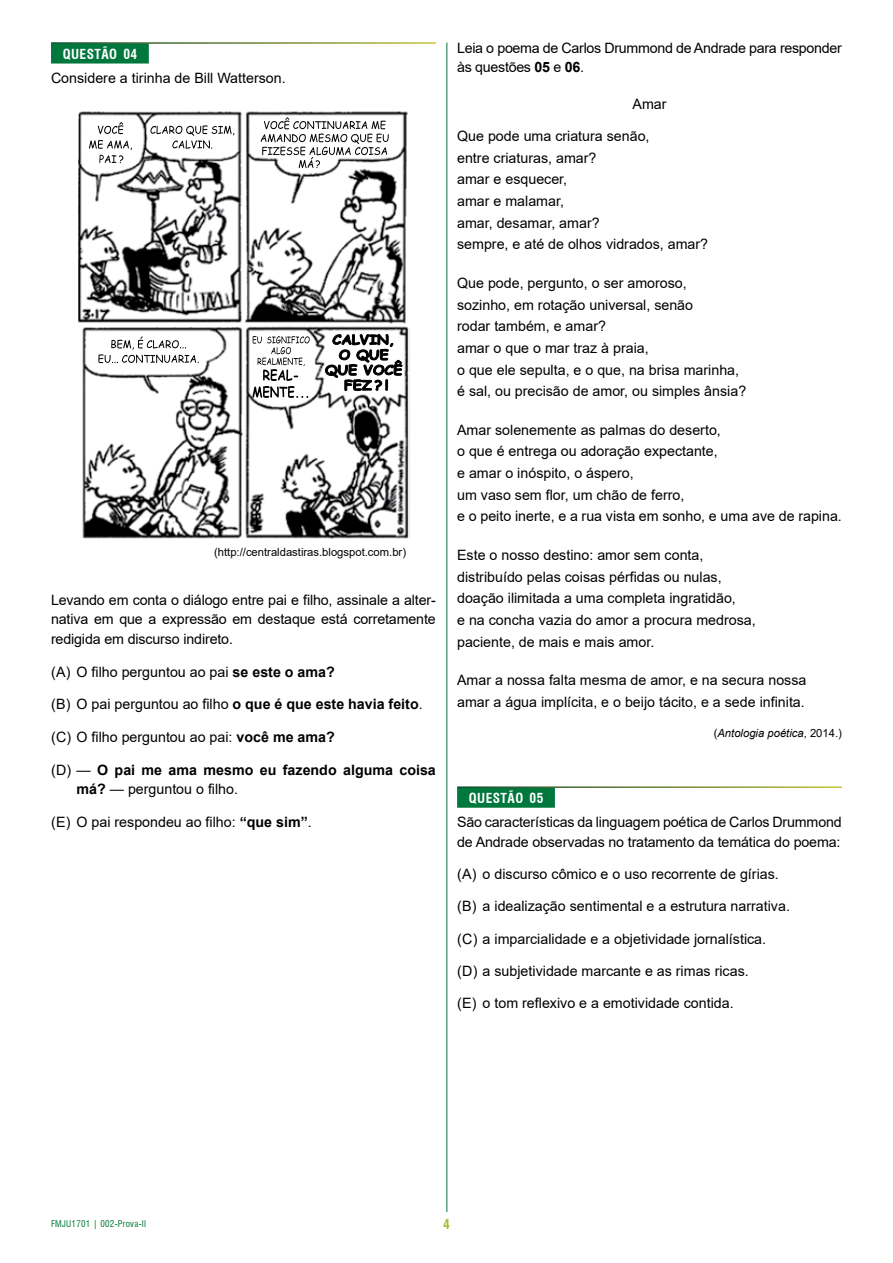
<style>
.page{position:relative;width:893px;height:1263px;background:#fff}
.page>*{position:absolute;margin:0;border:0;box-sizing:border-box;transform-origin:0 0}
.t1{font:14.25px/21.6px "Arial";color:#000}
.t2{font:14.25px/19.5px "Arial";letter-spacing:-.02em;color:#000}
.t3{font:700 14.25px/19.5px "Arial";color:#000}
.t4{font:700 condensed 13.5px "Swiss 721 BT";letter-spacing:.03em;color:#fff}
.t5{font:700 condensed 13.5px "Swiss 721 BT";color:#a2c02f}
.t6{font:11.25px "Arial";color:#000}
.t7{font:italic 11.25px "Arial";color:#000}
.t8{font:condensed 9px "Swiss 721 BT";letter-spacing:.03em;color:#00773c}
.s1{font-weight:700}
.s2{font-weight:400}
.s3{font-style:normal}
</style>
<div class="page">
<hr style="left:446px;top:43px;width:1px;height:1169px;background:#00773c">
<div style="left:457px;top:787px;width:98px;height:21px;background:#00773c"></div>
<hr style="left:457px;top:786px;width:385px;height:2px;background:#fff">
<div style="left:51px;top:43px;width:98px;height:21px;background:#00773c"></div>
<hr style="left:51px;top:42px;width:385px;height:2px;background:#fff">
<img style="left:78px;top:111px;width:332px;height:428px">
<svg style="left:98px;top:122px;width:25px;height:12px"></svg>
<svg style="left:89px;top:140px;width:43px;height:23px"></svg>
<svg style="left:98px;top:336px;width:101px;height:27px"></svg>
<svg style="left:325px;top:334px;width:77px;height:57px"></svg>
<svg style="left:253px;top:336px;width:57px;height:62px"></svg>
<svg style="left:150px;top:125px;width:84px;height:24px"></svg>
<svg style="left:261px;top:117px;width:128px;height:51px"></svg>
<p class="t4" style="left:63px;top:46px;width:76px">QUESTÃO 04</p>
<p class="t1" style="left:51px;top:67px;width:236px">Considere a tirinha de Bill Watterson.</p>
<p class="t6" style="left:214px;top:544px;width:193px">(http://centraldastiras.blogspot.com.br)</p>
<p class="t1" style="left:51px;top:590px;width:386px;line-height:19.5px;text-align:justify">Levando em conta o diálogo entre pai e filho, assinale a alter&shy;nativa em que a expressão em destaque está corretamente redigida em discurso indireto.</p>
<p class="t1" style="left:51px;top:661px;width:285px">(A) O filho perguntou ao pai <span class="s1">se este o ama?</span></p>
<p class="t1" style="left:51px;top:693px;width:373px">(B) O pai perguntou ao filho <span class="s1">o que é que este havia feito</span>.</p>
<p class="t1" style="left:51px;top:726px;width:285px">(C) O filho perguntou ao pai: <span class="s1">você me ama?</span></p>
<p class="t3" style="left:77px;top:760px;width:361px;text-indent:-26px"><span class="s2">(D) —</span> O pai me ama mesmo eu fazendo alguma coisa má? <span class="s2">— perguntou o filho.</span></p>
<p class="t1" style="left:51px;top:811px;width:262px">(E) O pai respondeu ao filho: <span class="s1">“que sim”</span>.</p>
<p class="t2" style="left:457px;top:38px;width:386px">Leia o poema de Carlos Drummond de Andrade para responder às questões <span class="s1">05</span> e <span class="s1">06</span>.</p>
<p class="t1" style="left:632px;top:93px;width:36px">Amar</p>
<p class="t1" style="left:457px;top:125px;width:253px">Que pode uma criatura senão,<br>entre criaturas, amar?<br>amar e esquecer,<br>amar e malamar,<br>amar, desamar, amar?<br>sempre, e até de olhos vidrados, amar?</p>
<p class="t1" style="left:457px;top:272px;width:291px">Que pode, pergunto, o ser amoroso,<br>sozinho, em rotação universal, senão<br>rodar também, e amar?<br>amar o que o mar traz à praia,<br>o que ele sepulta, e o que, na brisa marinha, é sal, ou precisão de amor, ou simples ânsia?</p>
<p class="t1" style="left:457px;top:419px;width:386px">Amar solenemente as palmas do deserto,<br>o que é entrega ou adoração expectante,<br>e amar o inóspito, o áspero,<br>um vaso sem flor, um chão de ferro,<br>e o peito inerte, e a rua vista em sonho, e uma ave de rapina.</p>
<p class="t1" style="left:457px;top:544px;width:300px">Este o nosso destino: amor sem conta, distribuído pelas coisas pérfidas ou nulas, doação ilimitada a uma completa ingratidão,<br>e na concha vazia do amor a procura medrosa, paciente, de mais e mais amor.</p>
<p class="t1" style="left:457px;top:669px;width:351px">Amar a nossa falta mesma de amor, e na secura nossa amar a água implícita, e o beijo tácito, e a sede infinita.</p>
<p class="t7" style="left:714px;top:725px;width:130px"><span class="s3">(</span>Antologia poética<span class="s3">, 2014.)</span></p>
<p class="t4" style="left:469px;top:790px;width:76px">QUESTÃO 05</p>
<p class="t1" style="left:457px;top:812px;width:386px;line-height:19.5px">São características da linguagem poética de Carlos Drummond de Andrade observadas no tratamento da temática do poema:</p>
<p class="t1" style="left:457px;top:863px;width:323px">(A) o discurso cômico e o uso recorrente de gírias.</p>
<p class="t1" style="left:457px;top:895px;width:334px">(B) a idealização sentimental e a estrutura narrativa.</p>
<p class="t1" style="left:457px;top:928px;width:311px">(C) a imparcialidade e a objetividade jornalística.</p>
<p class="t1" style="left:457px;top:960px;width:293px">(D) a subjetividade marcante e as rimas ricas.</p>
<p class="t1" style="left:457px;top:992px;width:278px">(E) o tom reflexivo e a emotividade contida.</p>
<p class="t8" style="left:51px;top:1218px;width:97px">FMJU1701 | 002-Prova-II</p>
<p class="t5" style="left:443px;top:1216px;width:8px">4</p>
</div>
